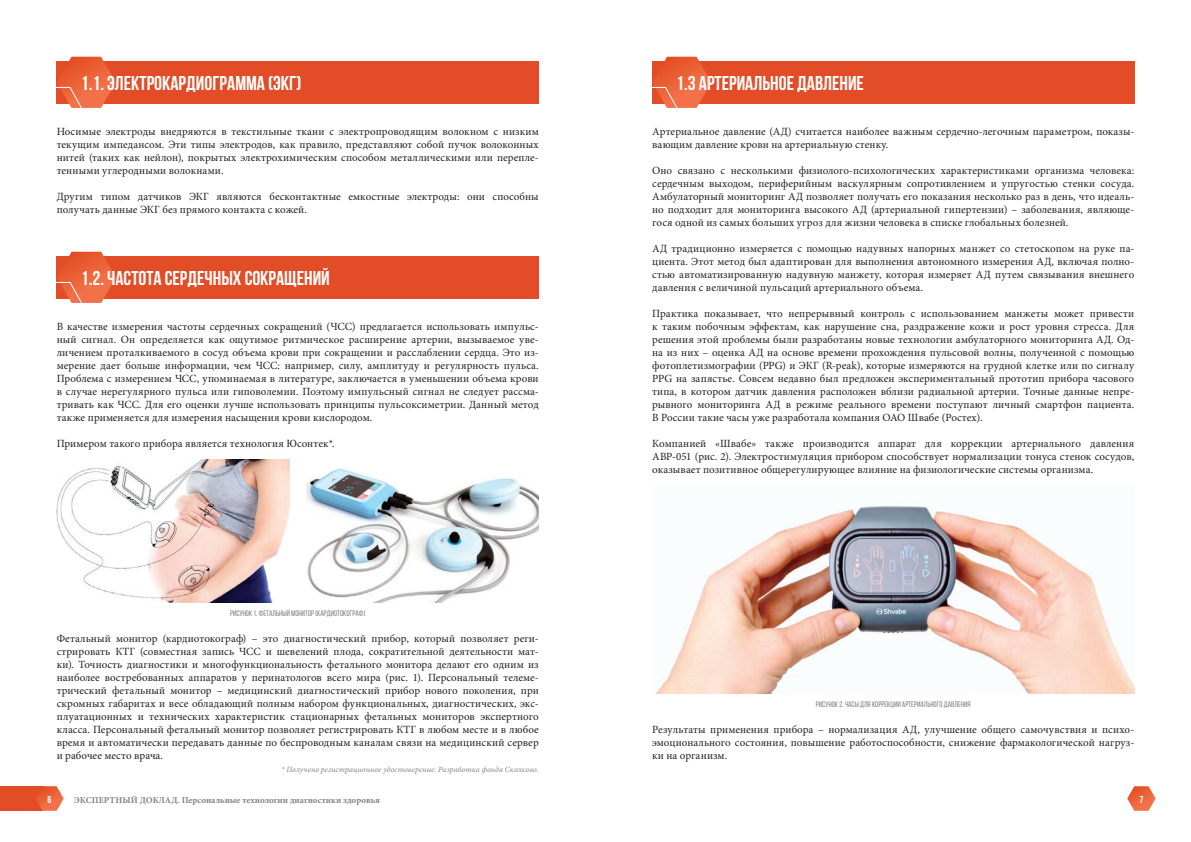
<style>
.page{position:relative;width:1191px;height:842px;background:#fff}
.page>*{position:absolute;margin:0;border:0;box-sizing:border-box;transform-origin:0 0}
.t1{font:700 20px "Bebas Neue";color:#fff}
.TEXT{font:11px/13px "Minion Pro";letter-spacing:.01em;color:#231f20;text-align:justify}
.t2{font:700 10px "Bebas Neue";color:#fff}
.t3{font:700 9px "Minion Pro";color:#808285}
.t4{font:8px "Bebas Neue";color:#808285}
.TEXT-2{font:italic 8px "Minion Pro";letter-spacing:.01em;color:#808285}
</style>
<div class="page">
<svg style="left:1127px;top:786px;width:28px;height:25px"></svg>
<div style="left:0;top:786px;width:44px;height:25px;background:#e24c27"></div>
<svg style="left:36px;top:786px;width:28px;height:25px"></svg>
<div style="left:57px;top:61px;width:482px;height:43px;background:#e24c27"></div>
<div style="left:57px;top:256px;width:482px;height:43px;background:#e24c27"></div>
<svg style="left:56px;top:57px;width:60px;height:51px"></svg>
<img style="left:57px;top:460px;width:232px;height:143px">
<img style="left:306px;top:468px;width:233px;height:135px">
<svg style="left:56px;top:252px;width:60px;height:51px"></svg>
<img style="left:655px;top:506px;width:479px;height:188px">
<div style="left:652px;top:61px;width:482px;height:43px;background:#e24c27"></div>
<svg style="left:652px;top:57px;width:59px;height:51px"></svg>
<p class="t1" style="left:81px;top:72px;width:222px">1.1. Электрокардиограмма (ЭКГ)</p>
<p class="TEXT" style="left:57px;top:125px;width:483px">Носимые электроды внедряются в текстильные ткани с электропроводящим волокном с низким текущим импедансом. Эти типы электродов, как правило, представляют собой пучок волоконных нитей (таких как нейлон), покрытых электрохимическим способом металлическими или перепле&shy;тенными углеродными волокнами.</p>
<p class="TEXT" style="left:57px;top:190px;width:483px">Другим типом датчиков ЭКГ являются бесконтактные емкостные электроды: они способны получать данные ЭКГ без прямого контакта с кожей.</p>
<p class="t1" style="left:81px;top:267px;width:250px">1.2. Частота сердечных сокращений</p>
<p class="TEXT" style="left:57px;top:320px;width:483px">В качестве измерения частоты сердечных сокращений (ЧСС) предлагается использовать импульс&shy;ный сигнал. Он определяется как ощутимое ритмическое расширение артерии, вызываемое уве&shy;личением проталкиваемого в сосуд объема крови при сокращении и расслаблении сердца. Это из&shy;мерение дает больше информации, чем ЧСС: например, силу, амплитуду и регулярность пульса.<br>Проблема с измерением ЧСС, упоминаемая в литературе, заключается в уменьшении объема крови в случае нерегулярного пульса или гиповолемии. Поэтому импульсный сигнал не следует рассма&shy;тривать как ЧСС. Для его оценки лучше использовать принципы пульсоксиметрии. Данный метод также применяется для измерения насыщения крови кислородом.</p>
<p class="TEXT" style="left:57px;top:437px;width:280px">Примером такого прибора является технология Юсонтек*.</p>
<p class="t4" style="left:230px;top:609px;width:137px">РИСУНОК 1. ФЕТАЛЬНЫЙ МОНИТОР (КАРДИОТОКОГРАФ)</p>
<p class="TEXT" style="left:57px;top:632px;width:483px">Фетальный монитор (кардиотокограф) – это диагностический прибор, который позволяет реги&shy;стрировать КТГ (совместная запись ЧСС и шевелений плода, сократительной деятельности мат&shy;ки). Точность диагностики и многофункциональность фетального монитора делают его одним из наиболее востребованных аппаратов у перинатологов всего мира (рис. 1). Персональный телеме&shy;трический фетальный монитор – медицинский диагностический прибор нового поколения, при скромных габаритах и весе обладающий полным набором функциональных, диагностических, экс&shy;плуатационных и технических характеристик стационарных фетальных мониторов экспертного класса. Персональный фетальный монитор позволяет регистрировать КТГ в любом месте и в любое время и автоматически передавать данные по беспроводным каналам связи на медицинский сервер и рабочее место врача.</p>
<p class="TEXT-2" style="left:281px;top:764px;width:259px">* Получено регистрационное удостоверение. Разработка фонда Сколково.</p>
<p class="t1" style="left:676px;top:72px;width:189px">1.3 Артериальное давление</p>
<p class="TEXT" style="left:652px;top:125px;width:483px">Артериальное давление (АД) считается наиболее важным сердечно-легочным параметром, показы&shy;вающим давление крови на артериальную стенку.</p>
<p class="TEXT" style="left:652px;top:164px;width:483px">Оно связано с несколькими физиолого-психологических характеристиками организма человека: сердечным выходом, периферийным васкулярным сопротивлением и упругостью стенки сосуда.<br>Амбулаторный мониторинг АД позволяет получать его показания несколько раз в день, что идеаль&shy;но подходит для мониторинга высокого АД (артериальной гипертензии) – заболевания, являюще&shy;гося одной из самых больших угроз для жизни человека в списке глобальных болезней.</p>
<p class="TEXT" style="left:652px;top:242px;width:483px">АД традиционно измеряется с помощью надувных напорных манжет со стетоскопом на руке па&shy;циента. Этот метод был адаптирован для выполнения автономного измерения АД, включая полно&shy;стью автоматизированную надувную манжету, которая измеряет АД путем связывания внешнего давления с величиной пульсаций артериального объема.</p>
<p class="TEXT" style="left:652px;top:307px;width:483px">Практика показывает, что непрерывный контроль с использованием манжеты может привести к таким побочным эффектам, как нарушение сна, раздражение кожи и рост уровня стресса. Для решения этой проблемы были разработаны новые технологии амбулаторного мониторинга АД. Од&shy;на из них – оценка АД на основе времени прохождения пульсовой волны, полученной с помощью фотоплетизмографии (PPG) и ЭКГ (R-peak), которые измеряются на грудной клетке или по сигналу PPG на запястье. Совсем недавно был предложен экспериментальный прототип прибора часового типа, в котором датчик давления расположен вблизи радиальной артерии. Точные данные непре&shy;рывного мониторинга АД в режиме реального времени поступают личный смартфон пациента.<br>В России такие часы уже разработала компания ОАО Швабе (Ростех).</p>
<p class="TEXT" style="left:652px;top:437px;width:483px">Компанией «Швабе» также производится аппарат для коррекции артериального давления AВР-051 (рис. 2). Электростимуляция прибором способствует нормализации тонуса стенок сосудов, оказывает позитивное общерегулирующее влияние на физиологические системы организма.</p>
<p class="t4" style="left:816px;top:700px;width:156px">РИСУНОК 2. ЧАСЫ ДЛЯ КОРРЕКЦИИ АРТЕРИАЛЬНОГО ДАВЛЕНия</p>
<p class="TEXT" style="left:652px;top:723px;width:483px">Результаты применения прибора – нормализация АД, улучшение общего самочувствия и психо&shy;эмоционального состояния, повышение работоспособности, снижение фармакологической нагруз&shy;ки на организм.</p>
<p class="t2" style="left:48px;top:794px;width:5px">6</p>
<p class="t3" style="left:74px;top:793px;width:308px">ЭКСПЕРТНЫЙ ДОКЛАД. Персональные технологии диагностики здоровья</p>
<p class="t2" style="left:1139px;top:794px;width:5px">7</p>
</div>
